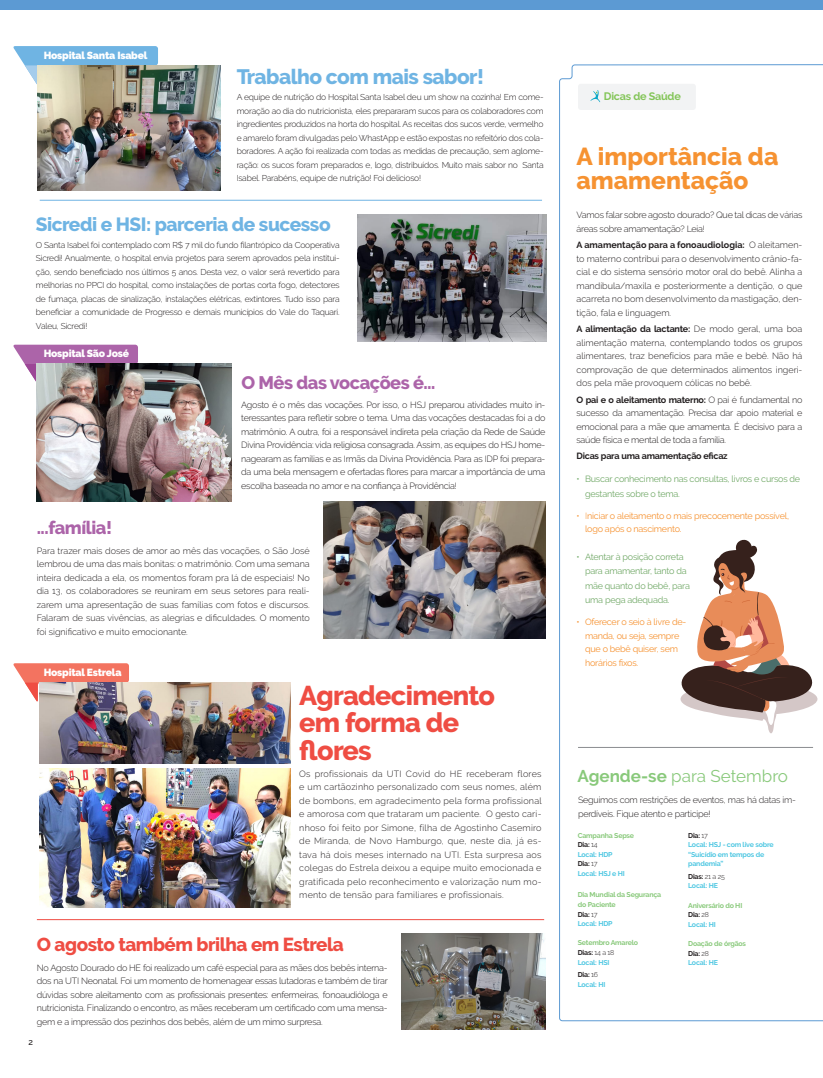
<style>
.page{position:relative;width:823px;height:1078px;background:#fff}
.page>*{position:absolute;margin:0;border:0;box-sizing:border-box;transform-origin:0 0}
.t1{font:800 27.1px/27.8px "Raleway";letter-spacing:-.025em;color:#ef4d43}
.t2{font:800 24.5px/24.5px "Raleway";color:#f69231}
.t3{font:800 20.8px "Raleway";letter-spacing:-.025em;color:#6fb4e3}
.t4{font:800 19.1px "Raleway";letter-spacing:-.025em;color:#6fb4e3}
.t5{font:800 18.8px "Raleway";letter-spacing:-.025em;color:#ef4d43}
.t6{font:800 18.1px "Raleway";letter-spacing:-.025em;color:#ac64a9}
.t7{font:17px "Raleway";color:#89c97b}
.t8{font:700 10.8px "Raleway";letter-spacing:-.02em;color:#83c558}
.t9{font:900 10.3px "Raleway";letter-spacing:-.02em;color:#fff}
.Texto{font:300 9px/13.5px "Raleway";letter-spacing:-.025em;color:#231f20;text-align:justify}
.t10{font:9px/14.5px "Raleway";letter-spacing:-.025em;color:#72a968}
.t11{font:9px/13.5px "Raleway";letter-spacing:-.025em;color:#f69231}
.t12{font:700 9px "Raleway";letter-spacing:-.025em;color:#231f20}
.Texto-2{font:300 8.5px/13.5px "Raleway";letter-spacing:-.025em;color:#231f20;text-align:justify}
.t13{font:500 8.5px "Raleway";color:#231f20}
.t14{font:700 7px/9.6px "Raleway";letter-spacing:-.025em;color:#4fc7e2}
.t15{font:700 7px/9.6px "Raleway";letter-spacing:-.025em;color:#89c97b}
.t16{font:700 7px "Raleway";letter-spacing:-.025em;color:#231f20}
.s1{font-weight:700}
.s2{font-weight:300}
</style>
<div class="page">
<svg style="left:559px;top:64px;width:263px;height:957px"></svg>
<div style="left:0;top:0;width:822px;height:9px;background:#5c9ad3"></div>
<svg style="left:13px;top:344px;width:125px;height:39px;background:#b77fb5"></svg>
<div style="left:577px;top:84px;width:118px;height:26px;background:#f2f3f4;border-radius:3px"></div>
<svg style="left:590px;top:90px;width:10px;height:12px"></svg>
<svg style="left:13px;top:663px;width:116px;height:38px"></svg>
<svg style="left:13px;top:46px;width:145px;height:38px;background:#84bfe7"></svg>
<hr style="left:37px;top:918px;width:507px;height:1px;background:#ef4d43">
<hr style="left:577px;top:746px;width:235px;height:1px;background:#8a8c8f">
<hr style="left:40px;top:200px;width:501px;height:1px;background:#6fb4e3">
<img style="left:357px;top:214px;width:189px;height:127px">
<img style="left:37px;top:65px;width:183px;height:126px">
<img style="left:37px;top:364px;width:194px;height:137px">
<img style="left:323px;top:501px;width:222px;height:137px">
<img style="left:401px;top:933px;width:144px;height:96px">
<img style="left:40px;top:682px;width:250px;height:81px">
<img style="left:40px;top:768px;width:250px;height:139px">
<svg style="left:673px;top:539px;width:145px;height:197px"></svg>
<p class="t9" style="left:44px;top:49px;width:105px">Hospital Santa Isabel</p>
<p class="t3" style="left:236px;top:65px;width:249px">Trabalho com mais sabor!</p>
<p class="Texto-2" style="left:236px;top:90px;width:308px">A equipe de nutrição do Hospital Santa Isabel deu um show na cozinha! Em come&shy;moração ao dia do nutricionista, eles prepararam sucos para os colaboradores com ingredientes produzidos na horta do hospital. As receitas dos sucos verde, vermelho e amarelo foram divulgadas pelo WhastApp e estão expostas no refeitório dos cola&shy;boradores. A ação foi realizada com todas as medidas de precaução, sem aglome&shy;ração: os sucos foram preparados e, logo, distribuídos. Muito mais sabor no Santa Isabel. Parabéns, equipe de nutrição! Foi delicioso!</p>
<p class="t8" style="left:603px;top:90px;width:78px">Dicas de Saúde</p>
<p class="t2" style="left:576px;top:144px;width:203px">A importância da amamentação</p>
<p class="Texto" style="left:576px;top:208px;width:227px">Vamos falar sobre agosto dourado? Que tal dicas de várias áreas sobre amamentação? Leia!</p>
<p class="Texto" style="left:576px;top:238px;width:227px"><span class="s1">A amamentação para a fonoaudiologia:</span> O aleitamen&shy;to materno contribui para o desenvolvimento crânio-fa&shy;cial e do sistema sensório motor oral do bebê. Alinha a mandíbula/maxila e posteriormente a dentição, o que acarreta no bom desenvolvimento da mastigação, den&shy;tição, fala e linguagem.</p>
<p class="Texto" style="left:576px;top:322px;width:227px"><span class="s1">A alimentação da lactante:</span> De modo geral, uma boa alimentação materna, contemplando todos os grupos alimentares, traz benefícios para mãe e bebê. Não há comprovação de que determinados alimentos ingeri&shy;dos pela mãe provoquem cólicas no bebê.</p>
<p class="Texto" style="left:576px;top:392px;width:227px"><span class="s1">O pai e o aleitamento materno:</span> O pai é fundamental no sucesso da amamentação. Precisa dar apoio material e emocional para a mãe que amamenta. É decisivo para a saúde física e mental de toda a família.</p>
<p class="t12" style="left:576px;top:451px;width:153px">Dicas para uma amamentação eficaz</p>
<p class="t10" style="left:584px;top:472px;width:216px;text-indent:-9px">• Buscar conhecimento nas consultas, livros e cursos de gestantes sobre o tema.</p>
<p class="t11" style="left:576px;top:509px;width:214px"><span class="s2">• I</span>niciar o aleitamento o mais precocemente possível,</p>
<p class="t4" style="left:36px;top:213px;width:296px">Sicredi e HSI: parceria de sucesso</p>
<p class="Texto-2" style="left:36px;top:238px;width:305px">O Santa Isabel foi contemplado com R$ 7 mil do fundo filantrópico da Cooperativa Sicredi! Anualmente, o hospital envia projetos para serem aprovados pela institui&shy;ção, sendo beneficiado nos últimos 5 anos. Desta vez, o valor será revertido para melhorias no PPCI do hospital, como instalações de portas corta fogo, detectores de fumaça, placas de sinalização, instalações elétricas, extintores. Tudo isso para beneficiar a comunidade de Progresso e demais municípios do Vale do Taquari.<br>Valeu, Sicredi!</p>
<p class="t9" style="left:44px;top:347px;width:87px">Hospital São José</p>
<p class="t6" style="left:241px;top:372px;width:195px">O Mês das vocações é…</p>
<p class="Texto" style="left:241px;top:397px;width:305px">Agosto é o mês das vocações. Por isso, o HSJ preparou atividades muito in&shy;teressantes para refletir sobre o tema. Uma das vocações destacadas foi a do matrimônio. A outra, foi a responsável indireta pela criação da Rede de Saúde Divina Providência: vida religiosa consagrada. Assim, as equipes do HSJ home&shy;nagearam as famílias e as Irmãs da Divina Providência. Para as IDP foi prepara&shy;da uma bela mensagem e ofertadas flores para marcar a importância de uma escolha baseada no amor e na confiança à Providência!</p>
<p class="t6" style="left:37px;top:517px;width:77px">...família!</p>
<p class="t11" style="left:584px;top:522px;width:98px">logo após o nascimento.</p>
<p class="Texto" style="left:37px;top:543px;width:274px">Para trazer mais doses de amor ao mês das vocações, o São José lembrou de uma das mais bonitas: o matrimônio. Com uma semana inteira dedicada a ela, os momentos foram pra lá de especiais! No dia 13, os colaboradores se reuniram em seus setores para reali&shy;zarem uma apresentação de suas famílias com fotos e discursos.<br>Falaram de suas vivências, as alegrias e dificuldades. O momento foi significativo e muito emocionante.</p>
<p class="t9" style="left:44px;top:666px;width:79px">Hospital Estrela</p>
<p class="t10" style="left:584px;top:549px;width:106px;text-indent:-9px">• Atentar à posição correta para amamentar, tanto da mãe quanto do bebê, para uma pega adequada.</p>
<p class="t11" style="left:584px;top:615px;width:103px;text-indent:-9px">• Oferecer o seio à livre de&shy;manda, ou seja, sempre que o bebê quiser, sem horários fixos.</p>
<p class="t1" style="left:299px;top:681px;width:197px">Agradecimento em forma de flores</p>
<p class="Texto" style="left:299px;top:766px;width:244px">Os profissionais da UTI Covid do HE receberam flores e um cartãozinho personalizado com seus nomes, além de bombons, em agradecimento pela forma profissional e amorosa com que trataram um paciente. O gesto cari&shy;nhoso foi feito por Simone, filha de Agostinho Casemiro de Miranda, de Novo Hamburgo, que, neste dia, já es&shy;tava há dois meses internado na UTI. Esta surpresa aos colegas do Estrela deixou a equipe muito emocionada e gratificada pelo reconhecimento e valorização num mo&shy;mento de tensão para familiares e profissionais.</p>
<p class="t5" style="left:37px;top:933px;width:308px">O agosto também brilha em Estrela</p>
<p class="Texto" style="left:37px;top:960px;width:352px">No Agosto Dourado do HE foi realizado um café especial para as mães dos bebês interna&shy;dos na UTI Neonatal. Foi um momento de homenagear essas lutadoras e também de tirar dúvidas sobre aleitamento com as profissionais presentes: enfermeiras, fonoaudióloga e nutricionista. Finalizando o encontro, as mães receberam um certificado com uma mensa&shy;gem e a impressão dos pezinhos dos bebês, além de um mimo surpresa.</p>
<p class="t13" style="left:29px;top:1037px;width:6px">2</p>
<p class="t7" style="left:577px;top:766px;width:212px"><span class="s1">Agende-se</span> para Setembro</p>
<p class="Texto" style="left:577px;top:793px;width:219px">Seguimos com restrições de eventos, mas há datas im&shy;perdíveis. Fique atento e participe!</p>
<p class="t15" style="left:577px;top:830px;width:58px">Campanha Sepse</p>
<p class="t16" style="left:577px;top:840px;width:21px">Dia: <span class="s2">14</span></p>
<p class="t14" style="left:577px;top:849px;width:36px">Local: HDP</p>
<p class="t16" style="left:577px;top:859px;width:21px">Dia: <span class="s2">17</span></p>
<p class="t14" style="left:577px;top:868px;width:49px">Local: HSJ e HI</p>
<p class="t15" style="left:577px;top:889px;width:85px">Dia Mundial da Segurança do Paciente</p>
<p class="t16" style="left:577px;top:909px;width:21px">Dia: <span class="s2">17</span></p>
<p class="t14" style="left:577px;top:918px;width:36px">Local: HDP</p>
<p class="t15" style="left:577px;top:937px;width:62px">Setembro Amarelo</p>
<p class="t16" style="left:577px;top:948px;width:38px">Dias: <span class="s2">14 a 18</span></p>
<p class="t14" style="left:577px;top:957px;width:33px">Local: HSI</p>
<p class="t16" style="left:577px;top:970px;width:22px">Dia: <span class="s2">16</span></p>
<p class="t14" style="left:577px;top:979px;width:29px">Local: HI</p>
<p class="t16" style="left:687px;top:830px;width:21px">Dia: <span class="s2">17</span></p>
<p class="t14" style="left:687px;top:839px;width:87px">Local: HSJ - com live sobre “Suicídio em tempos de pandemia”</p>
<p class="t16" style="left:687px;top:872px;width:38px">Dias: <span class="s2">21 a 25</span></p>
<p class="t14" style="left:687px;top:881px;width:31px">Local: HE</p>
<p class="t15" style="left:687px;top:900px;width:56px">Aniversário do HI</p>
<p class="t16" style="left:687px;top:910px;width:22px">Dia: <span class="s2">28</span></p>
<p class="t14" style="left:687px;top:919px;width:29px">Local: HI</p>
<p class="t15" style="left:687px;top:938px;width:59px">Doação de órgãos</p>
<p class="t16" style="left:687px;top:948px;width:22px">Dia: <span class="s2">28</span></p>
<p class="t14" style="left:687px;top:957px;width:31px">Local: HE</p>
</div>
